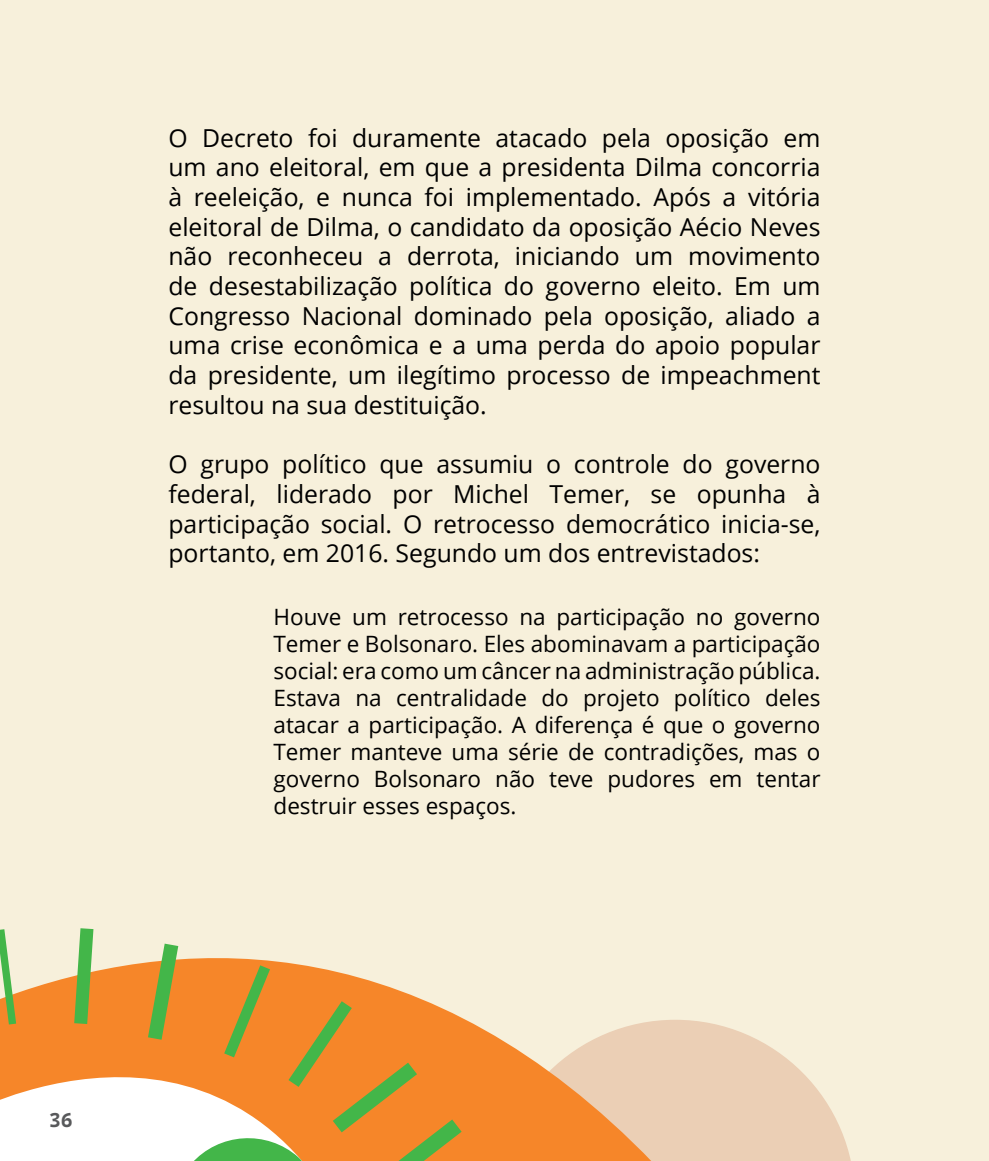
<style>
.page{position:relative;width:989px;height:1161px;background:#f7f0db}
.page>*{position:absolute;margin:0;border:0;box-sizing:border-box;transform-origin:0 0}
.t1{font:24.75px/29.7px "Open Sans";color:#000;text-align:justify}
.t2{font:22.5px/27px "Open Sans";color:#000;text-align:justify}
.t3{font:20.25px "Cascadia Code";color:#58595b}
</style>
<div class="page">
<svg style="left:675px;top:1020px;width:176px;height:141px;fill:#ebcfb5"></svg>
<svg style="left:93px;top:929px;width:582px;height:232px"></svg>
<svg style="left:0;top:929px;width:10px;height:46px"></svg>
<svg style="left:77px;top:928px;width:16px;height:47px"></svg>
<svg style="left:0;top:975px;width:148px;height:186px;fill:#f68629"></svg>
<svg style="left:148px;top:943px;width:313px;height:218px"></svg>
<p class="t1" style="left:168px;top:122px;width:653px">O Decreto foi duramente atacado pela oposição em um ano eleitoral, em que a presidenta Dilma concorria à reeleição, e nunca foi implementado. Após a vitória eleitoral de Dilma, o candidato da oposição Aécio Neves não reconheceu a derrota, iniciando um movimento de desestabilização política do governo eleito. Em um Congresso Nacional dominado pela oposição, aliado a uma crise econômica e a uma perda do apoio popular da presidente, um ilegítimo processo de impeachment resultou na sua destituição.</p>
<p class="t1" style="left:168px;top:449px;width:653px">O grupo político que assumiu o controle do governo federal, liderado por Michel Temer, se opunha à participação social. O retrocesso democrático inicia-se, portanto, em 2016. Segundo um dos entrevistados:</p>
<p class="t2" style="left:273px;top:602px;width:548px">Houve um retrocesso na participação no governo Temer e Bolsonaro. Eles abominavam a participação social: era como um câncer na administração pública.<br>Estava na centralidade do projeto político deles atacar a participação. A diferença é que o governo Temer manteve uma série de contradições, mas o governo Bolsonaro não teve pudores em tentar destruir esses espaços.</p>
<p class="t3" style="left:49px;top:1104px;width:25px">36</p>
</div>
